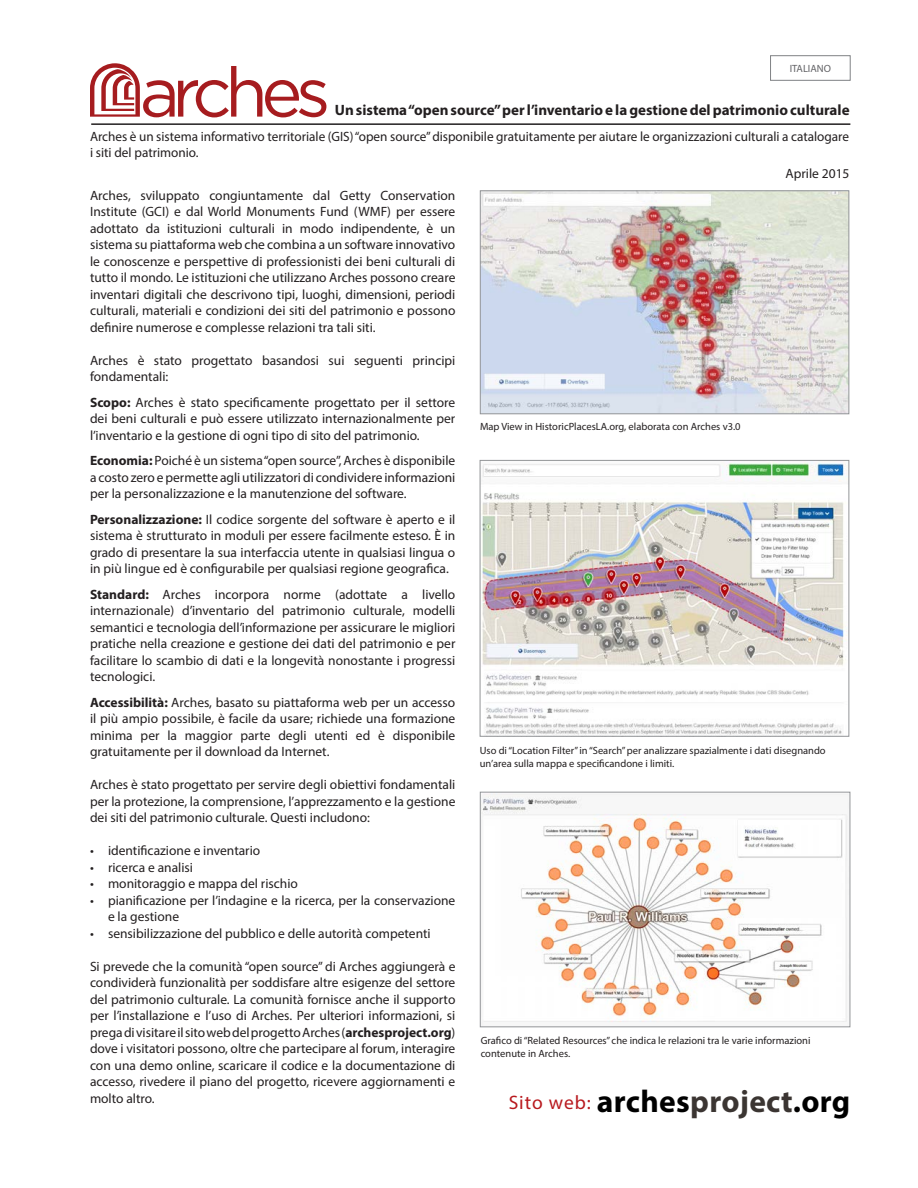
<style>
.page{position:relative;width:918px;height:1188px;background:#fff}
.page>*{position:absolute;margin:0;border:0;box-sizing:border-box;transform-origin:0 0}
.t1{font:700 31.5px "Myriad Pro";letter-spacing:.01em;color:#000}
.t2{font:700 15px "Myriad Pro";color:#231f20}
.t3{font:13.5px/16.5px "Myriad Pro";color:#231f20;text-align:justify}
.t4{font:10.5px/12.6px "Myriad Pro";color:#231f20}
.t5{font:10.5px "Myriad Pro";color:#636366}
.s1{font-weight:700}
.s2{font-weight:400;font-size:19.5px;color:#b8191e}
.s3{color:#3b3532}
</style>
<div class="page">
<img style="left:482px;top:193px;width:365px;height:219px">
<div style="left:480px;top:191px;width:369px;height:223px;border:1px solid #939598"></div>
<img style="left:482px;top:462px;width:365px;height:272px">
<div style="left:480px;top:460px;width:369px;height:276px;border:1px solid #939598"></div>
<img style="left:482px;top:794px;width:366px;height:231px">
<div style="left:480px;top:792px;width:370px;height:235px;border:1px solid #939598"></div>
<hr style="left:91px;top:123px;width:759px;height:2px;background:#231f20">
<svg style="left:90px;top:63px;width:236px;height:54px"></svg>
<div style="left:770px;top:56px;width:80px;height:25px;border:1px solid #808285"></div>
<p class="t5" style="left:790px;top:62px;width:43px">ITALIANO</p>
<p class="t2" style="left:335px;top:100px;width:516px">Un sistema “open source” per l’inventario e la gestione del patrimonio culturale</p>
<p class="t3" style="left:90px;top:128px;width:761px">Arches è un sistema informativo territoriale (GIS) “open source” disponibile gratuitamente per aiutare le organizzazioni culturali a catalogare i siti del patrimonio.</p>
<p class="t3" style="left:90px;top:187px;width:367px">Arches, sviluppato congiuntamente dal Getty Conservation Institute (GCI) e dal World Monuments Fund (WMF) per essere adottato da istituzioni culturali in modo indipendente, è un sistema su piattaforma web che combina a un software innovativo le conoscenze e perspettive di professionisti dei beni culturali di tutto il mondo. Le istituzioni che utilizzano Arches possono creare inventari digitali che descrivono tipi, luoghi, dimensioni, periodi culturali, materiali e condizioni dei siti del patrimonio e possono definire numerose e complesse relazioni tra tali siti.</p>
<p class="t3" style="left:90px;top:352px;width:367px">Arches è stato progettato basandosi sui seguenti principi fondamentali:</p>
<p class="t3" style="left:90px;top:394px;width:367px"><span class="s1">Scopo:</span> Arches è stato specificamente progettato per il settore dei beni culturali e può essere utilizzato internazionalmente per l’inventario e la gestione di ogni tipo di sito del patrimonio.</p>
<p class="t3" style="left:90px;top:452px;width:367px"><span class="s1">Economia:</span> Poiché è un sistema “open source”, Arches è disponibile a costo zero e permette agli utilizzatori di condividere informazioni per la personalizzazione e la manutenzione del software.</p>
<p class="t3" style="left:90px;top:511px;width:367px"><span class="s1">Personalizzazione:</span> Il codice sorgente del software è aperto e il sistema è strutturato in moduli per essere facilmente esteso. È in grado di presentare la sua interfaccia utente in qualsiasi lingua o in più lingue ed è configurabile per qualsiasi regione geografica.</p>
<p class="t3" style="left:90px;top:586px;width:367px"><span class="s1">Standard:</span> Arches incorpora norme (adottate a livello internazionale) d’inventario del patrimonio culturale, modelli semantici e tecnologia dell’informazione per assicurare le migliori pratiche nella creazione e gestione dei dati del patrimonio e per facilitare lo scambio di dati e la longevità nonostante i progressi tecnologici.</p>
<p class="t3" style="left:90px;top:694px;width:367px"><span class="s1">Accessibilità:</span> Arches, basato su piattaforma web per un accesso il più ampio possibile, è facile da usare; richiede una formazione minima per la maggior parte degli utenti ed è disponibile gratuitamente per il download da Internet.</p>
<p class="t3" style="left:90px;top:776px;width:367px">Arches è stato progettato per servire degli obiettivi fondamentali per la protezione, la comprensione, l’apprezzamento e la gestione dei siti del patrimonio culturale. Questi includono:</p>
<p class="t3" style="left:90px;top:842px;width:172px">• identificazione e inventario</p>
<p class="t3" style="left:90px;top:859px;width:105px">• ricerca e analisi</p>
<p class="t3" style="left:90px;top:875px;width:210px">• monitoraggio e mappa del rischio</p>
<p class="t3" style="left:108px;top:892px;width:349px;text-indent:-18px">• pianificazione per l’indagine e la ricerca, per la conservazione e la gestione</p>
<p class="t3" style="left:90px;top:925px;width:342px">• sensibilizzazione del pubblico e delle autorità competenti</p>
<p class="t3" style="left:90px;top:958px;width:367px">Si prevede che la comunità “open source” di Arches aggiungerà e condividerà funzionalità per soddisfare altre esigenze del settore del patrimonio culturale. La comunità fornisce anche il supporto per l’installazione e l’uso di Arches. Per ulteriori informazioni, si prega di visitare il sito web del progetto Arches (<span class="s1">archesproject.org</span>) dove i visitatori possono, oltre che partecipare al forum, interagire con una demo online, scaricare il codice e la documentazione di accesso, rivedere il piano del progetto, ricevere aggiornamenti e molto altro.</p>
<p class="t3" style="left:785px;top:165px;width:66px">Aprile 2015</p>
<p class="t4" style="left:480px;top:420px;width:262px">Map View in HistoricPlacesLA.org, elaborata con Arches v3.0</p>
<p class="t4" style="left:480px;top:744px;width:347px">Uso di “Location Filter” in “Search” per analizzare spazialmente i dati disegnando un’area sulla mappa e specificandone i limiti.</p>
<p class="t4" style="left:481px;top:1034px;width:331px">Grafico di “Related Resources” che indica le relazioni tra le varie informazioni contenute in Arches.</p>
<p class="t1" style="left:509px;top:1081px;width:343px"><span class="s2">Sito web:</span> arches<span class="s3">project</span>.org</p>
</div>
